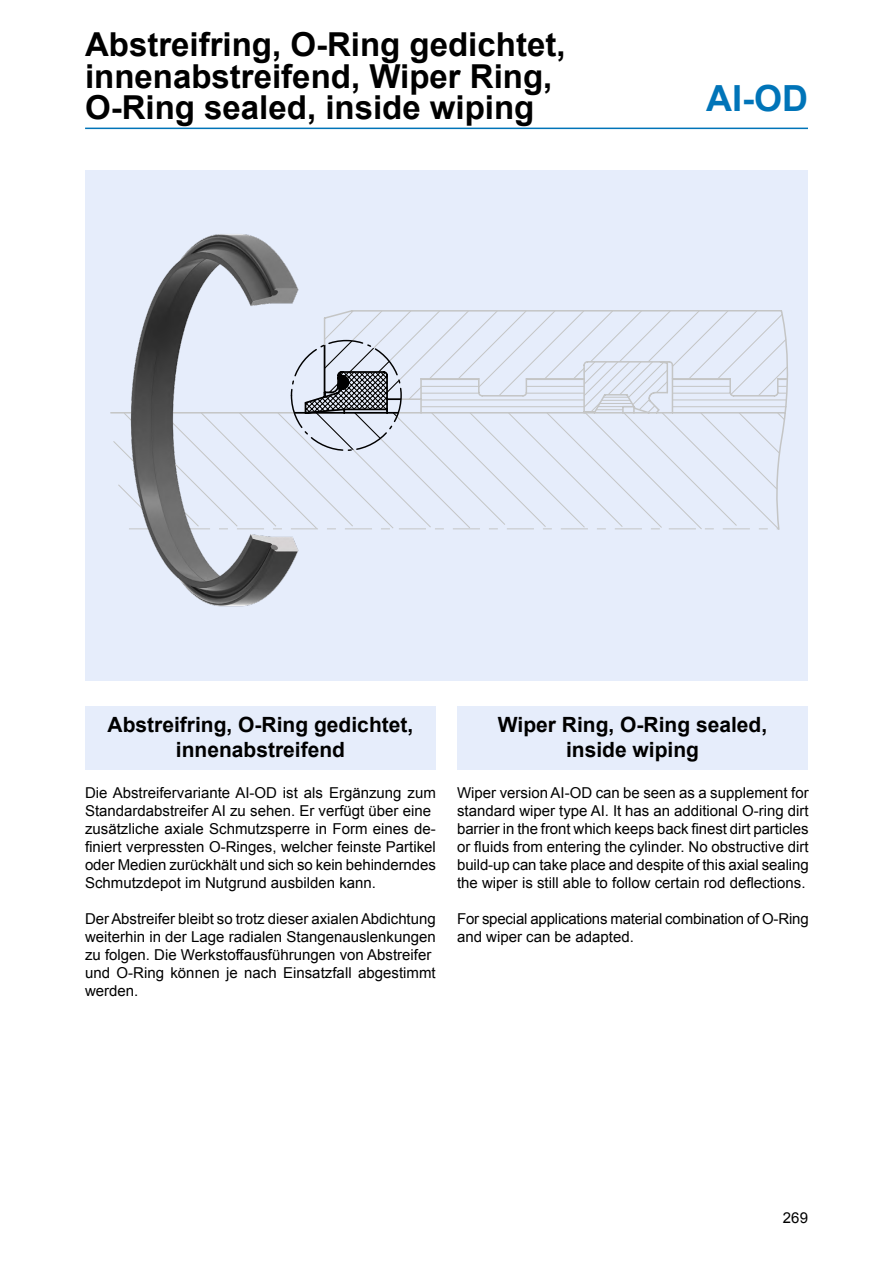
<style>
.page{position:relative;width:893px;height:1263px;background:#fff}
.page>*{position:absolute;margin:0;border:0;box-sizing:border-box;transform-origin:0 0}
.t1{font:700 36px "Arial";color:#0074b8}
.t2{font:700 33px/31.5px "Arial";color:#000}
.Titel_3{font:700 21px "Arial";color:#000}
.Flieﬂtext{font:15px/18px "Arial";color:#000}
</style>
<div class="page">
<hr style="left:85px;top:128px;width:723px;height:1px;background:#0074b8">
<div style="left:85px;top:170px;width:723px;height:510px;background:#e6edfb"></div>
<div style="left:85px;top:706px;width:351px;height:64px;background:#e6edfb"></div>
<div style="left:457px;top:706px;width:351px;height:64px;background:#e6edfb"></div>
<svg style="left:110px;top:310px;width:678px;height:220px"></svg>
<svg style="left:113px;top:341px;width:666px;height:188px"></svg>
<img style="left:117px;top:234px;width:215px;height:373px">
<h2 class="t2" style="left:85px;top:30px;width:482px">Abstreifring, O-Ring gedichtet, innenabstreifend, Wiper Ring,<br>O-Ring sealed, inside wiping</h2>
<h1 class="t1" style="left:706px;top:74px;width:103px">AI-OD</h1>
<p class="Titel_3" style="left:108px;top:711px;width:307px">Abstreifring, O-Ring gedichtet,</p>
<p class="Titel_3" style="left:176px;top:736px;width:171px">innenabstreifend</p>
<p class="Flieﬂtext" style="left:85px;top:784px;width:352px">Die Abstreifervariante AI-OD ist als Ergänzung zum<br>Standardabstreifer AI zu sehen. Er verfügt über eine</p>
<p class="Flieﬂtext" style="left:85px;top:820px;width:352px;text-align:justify">zusätzliche axiale Schmutzsperre in Form eines de&shy;finiert verpressten O-Ringes, welcher feinste Partikel oder Medien zurückhält und sich so kein behinderndes Schmutzdepot im Nutgrund ausbilden kann.</p>
<p class="Flieﬂtext" style="left:85px;top:910px;width:352px;text-align:justify">Der Abstreifer bleibt so trotz dieser axialen Abdichtung weiterhin in der Lage radialen Stangenauslenkungen zu folgen. Die Werkstoffausführungen von Abstreifer</p>
<p class="Flieﬂtext" style="left:85px;top:964px;width:352px">und O-Ring können je nach Einsatzfall abgestimmt werden.</p>
<p class="Titel_3" style="left:498px;top:711px;width:271px">Wiper Ring, O-Ring sealed,</p>
<p class="Titel_3" style="left:566px;top:736px;width:135px">inside wiping</p>
<p class="Flieﬂtext" style="left:457px;top:784px;width:353px;text-align:justify">Wiper version AI-OD can be seen as a supplement for standard wiper type AI. It has an additional O-ring dirt barrier in the front which keeps back finest dirt particles or fluids from entering the cylinder. No obstructive dirt build-up can take place and despite of this axial sealing the wiper is still able to follow certain rod deflections.</p>
<p class="Flieﬂtext" style="left:457px;top:910px;width:353px">For special applications material combination of O-Ring and wiper can be adapted.</p>
<p class="Flieﬂtext" style="left:783px;top:1209px;width:27px">269</p>
</div>
